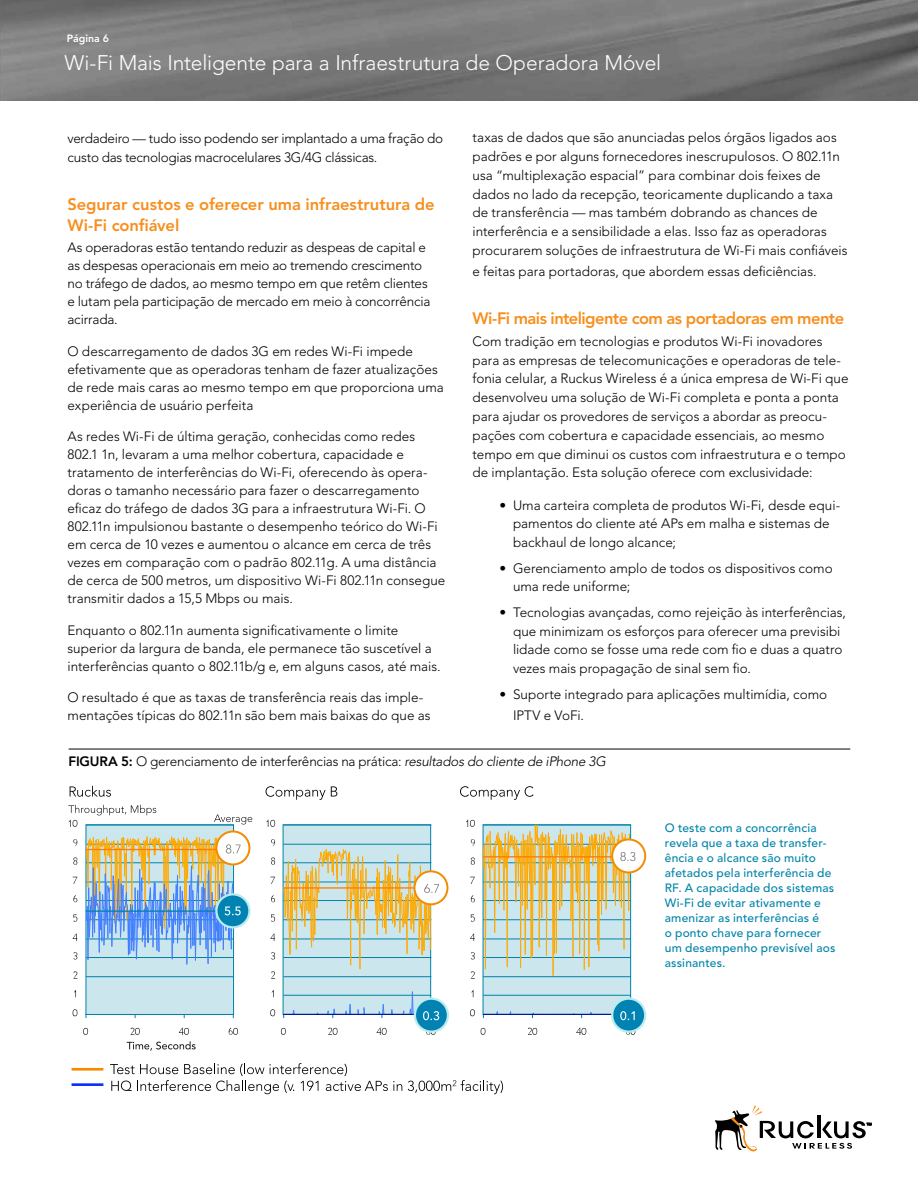
<style>
.page{position:relative;width:918px;height:1188px;background:#fff}
.page>*{position:absolute;margin:0;border:0;box-sizing:border-box;transform-origin:0 0}
.t1{font:300 21px "Avenir LT Std";letter-spacing:-.005em;color:#fff}
.t2{font:800 16.5px/21px "Avenir LT Std";letter-spacing:-.01em;color:#f78f1e}
.t3{font:800 16.5px "Avenir LT Std";letter-spacing:-.035em;color:#f78f1e}
.t4{font:300 13.5px/18px "Avenir LT Std";color:#000}
.t5{font:500 12px/15px "Avenir LT Std";letter-spacing:.015em;color:#0084a9}
.t6{font:800 10.5px "Avenir LT Std";color:#fff}
.s1{font-weight:800}
.s2{font-style:italic}
</style>
<div class="page">
<img style="left:0;top:0;width:918px;height:100px">
<svg style="left:715px;top:1106px;width:156px;height:45px"></svg>
<hr style="left:69px;top:749px;width:781px;height:1px;background:#000">
<div style="left:86px;top:825px;width:148px;height:189px;background:#cce6ee"></div>
<div style="left:283px;top:825px;width:148px;height:189px;background:#cce6ee"></div>
<div style="left:483px;top:825px;width:148px;height:189px;background:#cce6ee"></div>
<hr style="left:86px;top:976px;width:147px;height:1px;background:#0083a9">
<hr style="left:86px;top:825px;width:147px;height:1px;background:#0083a9">
<hr style="left:86px;top:1014px;width:147px;height:1px;background:#0083a9">
<svg style="left:73px;top:1009px;width:4px;height:7px"></svg>
<svg style="left:73px;top:971px;width:4px;height:8px"></svg>
<svg style="left:73px;top:952px;width:4px;height:7px"></svg>
<svg style="left:73px;top:934px;width:4px;height:7px"></svg>
<svg style="left:73px;top:914px;width:4px;height:8px"></svg>
<svg style="left:73px;top:895px;width:4px;height:7px"></svg>
<svg style="left:73px;top:877px;width:4px;height:7px"></svg>
<svg style="left:73px;top:857px;width:4px;height:8px"></svg>
<svg style="left:73px;top:839px;width:4px;height:7px"></svg>
<svg style="left:83px;top:1028px;width:5px;height:7px"></svg>
<svg style="left:130px;top:1028px;width:10px;height:7px"></svg>
<svg style="left:179px;top:1028px;width:10px;height:7px"></svg>
<svg style="left:229px;top:1028px;width:9px;height:7px"></svg>
<hr style="left:284px;top:976px;width:147px;height:1px;background:#0083a9">
<hr style="left:284px;top:844px;width:147px;height:1px;background:#0083a9">
<hr style="left:284px;top:825px;width:147px;height:1px;background:#0083a9">
<svg style="left:270px;top:1009px;width:5px;height:7px"></svg>
<svg style="left:271px;top:971px;width:4px;height:8px"></svg>
<svg style="left:271px;top:952px;width:4px;height:7px"></svg>
<svg style="left:270px;top:934px;width:5px;height:7px"></svg>
<svg style="left:271px;top:914px;width:4px;height:8px"></svg>
<svg style="left:271px;top:895px;width:4px;height:7px"></svg>
<svg style="left:270px;top:877px;width:5px;height:7px"></svg>
<svg style="left:271px;top:857px;width:4px;height:8px"></svg>
<svg style="left:271px;top:839px;width:4px;height:7px"></svg>
<svg style="left:266px;top:820px;width:9px;height:7px"></svg>
<svg style="left:281px;top:1028px;width:5px;height:7px"></svg>
<svg style="left:328px;top:1028px;width:10px;height:7px"></svg>
<svg style="left:377px;top:1028px;width:10px;height:7px"></svg>
<svg style="left:426px;top:1032px;width:10px;height:3px"></svg>
<hr style="left:483px;top:995px;width:148px;height:1px;background:#0083a9">
<hr style="left:483px;top:976px;width:148px;height:1px;background:#0083a9">
<svg style="left:470px;top:1009px;width:5px;height:7px"></svg>
<svg style="left:471px;top:971px;width:4px;height:8px"></svg>
<svg style="left:471px;top:952px;width:4px;height:7px"></svg>
<svg style="left:470px;top:934px;width:5px;height:7px"></svg>
<svg style="left:471px;top:914px;width:4px;height:8px"></svg>
<svg style="left:471px;top:895px;width:4px;height:7px"></svg>
<svg style="left:470px;top:877px;width:5px;height:7px"></svg>
<svg style="left:471px;top:857px;width:4px;height:8px"></svg>
<svg style="left:471px;top:839px;width:4px;height:7px"></svg>
<svg style="left:466px;top:820px;width:9px;height:7px"></svg>
<svg style="left:481px;top:1028px;width:4px;height:7px"></svg>
<svg style="left:528px;top:1028px;width:9px;height:7px"></svg>
<svg style="left:576px;top:1028px;width:10px;height:7px"></svg>
<svg style="left:626px;top:1032px;width:9px;height:3px"></svg>
<svg style="left:460px;top:786px;width:74px;height:14px"></svg>
<svg style="left:70px;top:786px;width:41px;height:11px"></svg>
<svg style="left:266px;top:786px;width:71px;height:14px"></svg>
<svg style="left:415px;top:999px;width:33px;height:33px"></svg>
<div style="left:414px;top:998px;width:35px;height:35px;border:2px solid #b9eced;border-radius:50%"></div>
<svg style="left:283px;top:991px;width:156px;height:29px"></svg>
<svg style="left:216px;top:831px;width:33px;height:33px"></svg>
<div style="left:215px;top:830px;width:35px;height:35px;border:2px solid #f58c00;border-radius:50%"></div>
<svg style="left:216px;top:894px;width:33px;height:33px"></svg>
<div style="left:215px;top:893px;width:36px;height:35px;border:2px solid #b9eced;border-radius:50%"></div>
<svg style="left:86px;top:836px;width:155px;height:129px"></svg>
<div style="left:612px;top:999px;width:33px;height:33px;background:#0082b3;border-radius:50%"></div>
<div style="left:611px;top:998px;width:35px;height:35px;border:2px solid #b9eced;border-radius:50%"></div>
<svg style="left:483px;top:1011px;width:152px;height:9px"></svg>
<svg style="left:414px;top:871px;width:33px;height:33px"></svg>
<div style="left:413px;top:870px;width:35px;height:35px;border:2px solid #f58c00;border-radius:50%"></div>
<svg style="left:284px;top:849px;width:155px;height:120px"></svg>
<svg style="left:612px;top:839px;width:33px;height:33px"></svg>
<div style="left:611px;top:838px;width:35px;height:35px;border:2px solid #f58c00;border-radius:50%"></div>
<svg style="left:483px;top:825px;width:152px;height:151px"></svg>
<hr style="left:72px;top:1083px;width:31px;height:3px;background:#0a31ff">
<hr style="left:72px;top:1068px;width:31px;height:3px;background:#f58c00">
<svg style="left:110px;top:1063px;width:292px;height:31px"></svg>
<svg style="left:408px;top:1080px;width:95px;height:14px"></svg>
<svg style="left:68px;top:805px;width:88px;height:22px"></svg>
<svg style="left:214px;top:814px;width:38px;height:11px"></svg>
<svg style="left:127px;top:1041px;width:69px;height:10px"></svg>
<p class="t6" style="left:67px;top:32px;width:44px">Página 6</p>
<h1 class="t1" style="left:64px;top:50px;width:598px">Wi-Fi Mais Inteligente para a Infraestrutura de Operadora Móvel</h1>
<p class="t4" style="left:68px;top:128px;width:377px;line-height:19.5px">verdadeiro — tudo isso podendo ser implantado a uma fração do custo das tecnologias macrocelulares 3G/4G clássicas.</p>
<p class="t2" style="left:68px;top:194px;width:369px">Segurar custos e oferecer uma infraestrutura de<br>Wi-Fi confiável</p>
<p class="t4" style="left:68px;top:239px;width:364px">As operadoras estão tentando reduzir as despeas de capital e as despesas operacionais em meio ao tremendo crescimento no tráfego de dados, ao mesmo tempo em que retêm clientes e lutam pela participação de mercado em meio à concorrência acirrada.</p>
<p class="t4" style="left:68px;top:342px;width:378px">O descarregamento de dados 3G em redes Wi-Fi impede efetivamente que as operadoras tenham de fazer atualizações de rede mais caras ao mesmo tempo em que proporciona uma experiência de usuário perfeita</p>
<p class="t4" style="left:68px;top:428px;width:379px">As redes Wi-Fi de última geração, conhecidas como redes 802.1 1n, levaram a uma melhor cobertura, capacidade e tratamento de interferências do Wi-Fi, oferecendo às opera&shy;doras o tamanho necessário para fazer o descarregamento eficaz do tráfego de dados 3G para a infraestrutura Wi-Fi. O 802.11n impulsionou bastante o desempenho teórico do Wi-Fi em cerca de 10 vezes e aumentou o alcance em cerca de três vezes em comparação com o padrão 802.11g. A uma distância de cerca de 500 metros, um dispositivo Wi-Fi 802.11n consegue transmitir dados a 15,5 Mbps ou mais.</p>
<p class="t4" style="left:68px;top:621px;width:375px">Enquanto o 802.11n aumenta significativamente o limite superior da largura de banda, ele permanece tão suscetível a interferências quanto o 802.11b/g e, em alguns casos, até mais.</p>
<p class="t4" style="left:68px;top:689px;width:365px">O resultado é que as taxas de transferência reais das imple&shy;mentações típicas do 802.11n são bem mais baixas do que as</p>
<p class="t4" style="left:472px;top:128px;width:377px;line-height:18.8px">taxas de dados que são anunciadas pelos órgãos ligados aos padrões e por alguns fornecedores inescrupulosos. O 802.11n usa “multiplexação espacial” para combinar dois feixes de dados no lado da recepção, teoricamente duplicando a taxa de transferência — mas também dobrando as chances de interferência e a sensibilidade a elas. Isso faz as operadoras procurarem soluções de infraestrutura de Wi-Fi mais confiáveis</p>
<p class="t4" style="left:472px;top:262px;width:346px">e feitas para portadoras, que abordem essas deficiências.</p>
<p class="t3" style="left:472px;top:309px;width:373px">Wi-Fi mais inteligente com as portadoras em mente</p>
<p class="t4" style="left:472px;top:332px;width:378px;line-height:18.8px">Com tradição em tecnologias e produtos Wi-Fi inovadores para as empresas de telecomunicações e operadoras de tele&shy;fonia celular, a Ruckus Wireless é a única empresa de Wi-Fi que desenvolveu uma solução de Wi-Fi completa e ponta a ponta para ajudar os provedores de serviços a abordar as preocu&shy;pações com cobertura e capacidade essenciais, ao mesmo tempo em que diminui os custos com infraestrutura e o tempo de implantação. Esta solução oferece com exclusividade:</p>
<p class="t4" style="left:513px;top:496px;width:329px;line-height:18.8px;text-indent:-14px">• Uma carteira completa de produtos Wi-Fi, desde equi&shy;pamentos do cliente até APs em malha e sistemas de backhaul de longo alcance;</p>
<p class="t4" style="left:513px;top:559px;width:321px;line-height:18.8px;text-indent:-14px">• Gerenciamento amplo de todos os dispositivos como uma rede uniforme;</p>
<p class="t4" style="left:513px;top:603px;width:335px;line-height:18.8px;text-indent:-14px">• Tecnologias avançadas, como rejeição às interferências, que minimizam os esforços para oferecer uma previsibi lidade como se fosse uma rede com fio e duas a quatro vezes mais propagação de sinal sem fio.</p>
<p class="t4" style="left:513px;top:683px;width:316px;line-height:21px;text-indent:-14px">• Suporte integrado para aplicações multimídia, como<br>IPTV e VoFi.</p>
<p class="t4" style="left:69px;top:752px;width:539px"><span class="s1">FIGURA 5:</span> O gerenciamento de interferências na prática: <span class="s2">resultados do cliente de iPhone 3G</span></p>
<p class="t5" style="left:665px;top:821px;width:172px">O teste com a concorrência revela que a taxa de transfer&shy;ência e o alcance são muito afetados pela interferência de<br>RF. A capacidade dos sistemas<br>Wi-Fi de evitar ativamente e amenizar as interferências é<br>o ponto chave para fornecer um desempenho previsível aos assinantes.</p>
</div>
